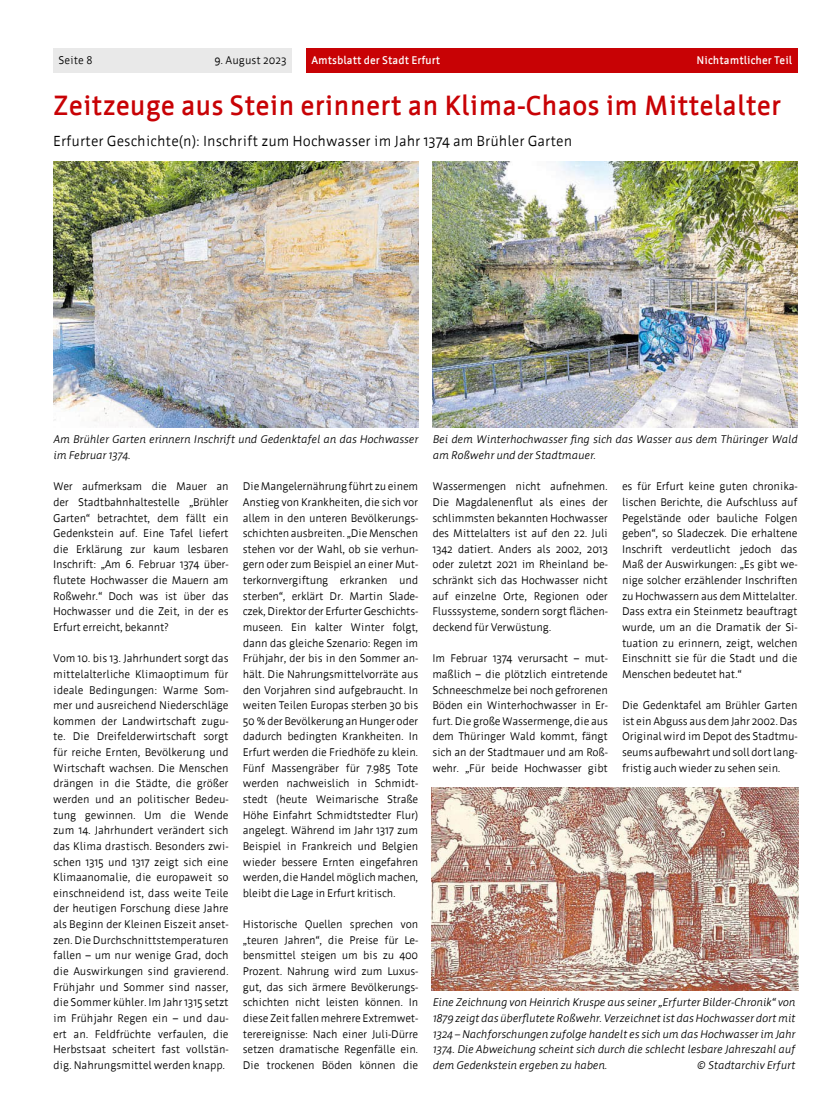
<style>
.page{position:relative;width:833px;height:1117px;background:#fff}
.page>*{position:absolute;margin:0;border:0;box-sizing:border-box;transform-origin:0 0}
.H1-u1{font:700 27.5px "Werk";color:#c80205}
.P-uz{font:14.38px "Werk";color:#000}
.P-Normal{font:11px/15.6px "Werk";letter-spacing:-.02em;color:#000;text-align:justify}
.t1{font:italic 11px/15.6px "Werk";letter-spacing:-.02em;color:#000}
.t2{font:700 11px "Werk";color:#fff}
.P-Normal-2{font:11px "Werk";color:#000}
</style>
<div class="page">
<div style="left:53px;top:48px;width:239px;height:25px;background:#e9e9e9"></div>
<div style="left:306px;top:48px;width:491px;height:25px;background:#c80205"></div>
<img style="left:53px;top:162px;width:365px;height:265px">
<img style="left:432px;top:162px;width:365px;height:265px">
<img style="left:432px;top:787px;width:366px;height:203px">
<p class="P-Normal" style="left:58px;top:53px;width:35px">Seite 8</p>
<p class="P-Normal-2" style="left:214px;top:54px;width:74px">9. August 2023</p>
<p class="t2" style="left:311px;top:55px;width:131px">Amtsblatt der Stadt Erfurt</p>
<p class="t2" style="left:696px;top:55px;width:97px">Nichtamtlicher Teil</p>
<h1 class="H1-u1" style="left:53px;top:90px;width:729px">Zeitzeuge aus Stein erinnert an Klima-Chaos im Mittelalter</h1>
<p class="P-uz" style="left:53px;top:133px;width:520px">Erfurter Geschichte(n): Inschrift zum Hochwasser im Jahr 1374 am Brühler Garten</p>
<p class="t1" style="left:53px;top:431px;width:366px">Am Brühler Garten erinnern Inschrift und Gedenktafel an das Hochwasser im Februar 1374.</p>
<p class="t1" style="left:432px;top:431px;width:366px">Bei dem Winterhochwasser fing sich das Wasser aus dem Thüringer Wald am Roßwehr und der Stadtmauer.</p>
<p class="P-Normal" style="left:53px;top:478px;width:177px">Wer aufmerksam die Mauer an der Stadtbahnhaltestelle „Brühler Garten“ betrachtet, dem fällt ein Gedenkstein auf. Eine Tafel liefert die Erklärung zur kaum lesbaren Inschrift: „Am 6. Februar 1374 über&shy;flutete Hochwasser die Mauern am Roßwehr.“ Doch was ist über das Hochwasser und die Zeit, in der es Erfurt erreicht, bekannt?</p>
<p class="P-Normal" style="left:53px;top:650px;width:177px">Vom 10. bis 13. Jahrhundert sorgt das mittelalterliche Klimaoptimum für ideale Bedingungen: Warme Som&shy;mer und ausreichend Niederschläge kommen der Landwirtschaft zugu&shy;te. Die Dreifelderwirtschaft sorgt für reiche Ernten, Bevölkerung und Wirtschaft wachsen. Die Menschen drängen in die Städte, die größer werden und an politischer Bedeu&shy;tung gewinnen. Um die Wende zum 14. Jahrhundert verändert sich das Klima drastisch. Besonders zwi&shy;schen 1315 und 1317 zeigt sich eine Klimaanomalie, die europaweit so einschneidend ist, dass weite Teile der heutigen Forschung diese Jahre als Beginn der Kleinen Eiszeit anset&shy;zen. Die Durchschnittstemperaturen fallen – um nur wenige Grad, doch die Auswirkungen sind gravierend.<br>Frühjahr und Sommer sind nasser, die Sommer kühler. Im Jahr 1315 setzt im Frühjahr Regen ein – und dau&shy;ert an. Feldfrüchte verfaulen, die Herbstsaat scheitert fast vollstän&shy;dig. Nahrungsmittel werden knapp.</p>
<p class="P-Normal" style="left:243px;top:478px;width:177px">Die Mangelernährung führt zu einem Anstieg von Krankheiten, die sich vor allem in den unteren Bevölkerungs&shy;schichten ausbreiten. „Die Menschen stehen vor der Wahl, ob sie verhun&shy;gern oder zum Beispiel an einer Mut&shy;terkornvergiftung erkranken und sterben“, erklärt Dr. Martin Slade&shy;czek, Direktor der Erfurter Geschichts&shy;museen. Ein kalter Winter folgt, dann das gleiche Szenario: Regen im Frühjahr, der bis in den Sommer an&shy;hält. Die Nahrungsmittelvorräte aus den Vorjahren sind aufgebraucht. In weiten Teilen Europas sterben 30 bis 50 % der Bevölkerung an Hunger oder dadurch bedingten Krankheiten. In Erfurt werden die Friedhöfe zu klein.<br>Fünf Massengräber für 7.985 Tote werden nachweislich in Schmidt&shy;stedt (heute Weimarische Straße Höhe Einfahrt Schmidtstedter Flur) angelegt. Während im Jahr 1317 zum Beispiel in Frankreich und Belgien wieder bessere Ernten eingefahren werden, die Handel möglich machen, bleibt die Lage in Erfurt kritisch.</p>
<p class="P-Normal" style="left:243px;top:916px;width:177px">Historische Quellen sprechen von „teuren Jahren“, die Preise für Le&shy;bensmittel steigen um bis zu 400<br>Prozent. Nahrung wird zum Luxus&shy;gut, das sich ärmere Bevölkerungs&shy;schichten nicht leisten können. In diese Zeit fallen mehrere Extremwet&shy;terereignisse: Nach einer Juli-Dürre setzen dramatische Regenfälle ein.<br>Die trockenen Böden können die</p>
<p class="P-Normal" style="left:432px;top:478px;width:177px">Wassermengen nicht aufnehmen.<br>Die Magdalenenflut als eines der schlimmsten bekannten Hochwasser des Mittelalters ist auf den 22. Juli 1342 datiert. Anders als 2002, 2013 oder zuletzt 2021 im Rheinland be&shy;schränkt sich das Hochwasser nicht auf einzelne Orte, Regionen oder Flusssysteme, sondern sorgt flächen&shy;deckend für Verwüstung.</p>
<p class="P-Normal" style="left:432px;top:650px;width:177px">Im Februar 1374 verursacht – mut&shy;maßlich – die plötzlich eintretende Schneeschmelze bei noch gefrorenen Böden ein Winterhochwasser in Er&shy;furt. Die große Wassermenge, die aus dem Thüringer Wald kommt, fängt sich an der Stadtmauer und am Roß&shy;wehr. „Für beide Hochwasser gibt</p>
<p class="P-Normal" style="left:622px;top:478px;width:177px">es für Erfurt keine guten chronika&shy;lischen Berichte, die Aufschluss auf Pegelstände oder bauliche Folgen geben“, so Sladeczek. Die erhaltene Inschrift verdeutlicht jedoch das Maß der Auswirkungen: „Es gibt we&shy;nige solcher erzählender Inschriften zu Hochwassern aus dem Mittelalter.<br>Dass extra ein Steinmetz beauftragt wurde, um an die Dramatik der Si&shy;tuation zu erinnern, zeigt, welchen Einschnitt sie für die Stadt und die Menschen bedeutet hat.“</p>
<p class="P-Normal" style="left:622px;top:697px;width:177px">Die Gedenktafel am Brühler Garten ist ein Abguss aus dem Jahr 2002. Das Original wird im Depot des Stadtmu&shy;seums aufbewahrt und soll dort lang&shy;fristig auch wieder zu sehen sein.</p>
<p class="t1" style="left:432px;top:994px;width:364px;text-align:justify">Eine Zeichnung von Heinrich Kruspe aus seiner „Erfurter Bilder-Chronik“ von 1879 zeigt das überflutete Roßwehr. Verzeichnet ist das Hochwasser dort mit 1324 – Nachforschungen zufolge handelt es sich um das Hochwasser im Jahr 1374. Die Abweichung scheint sich durch die schlecht lesbare Jahreszahl auf dem Gedenkstein ergeben zu haben.</p>
<p class="t1" style="left:696px;top:1056px;width:101px">© Stadtarchiv Erfurt</p>
</div>
